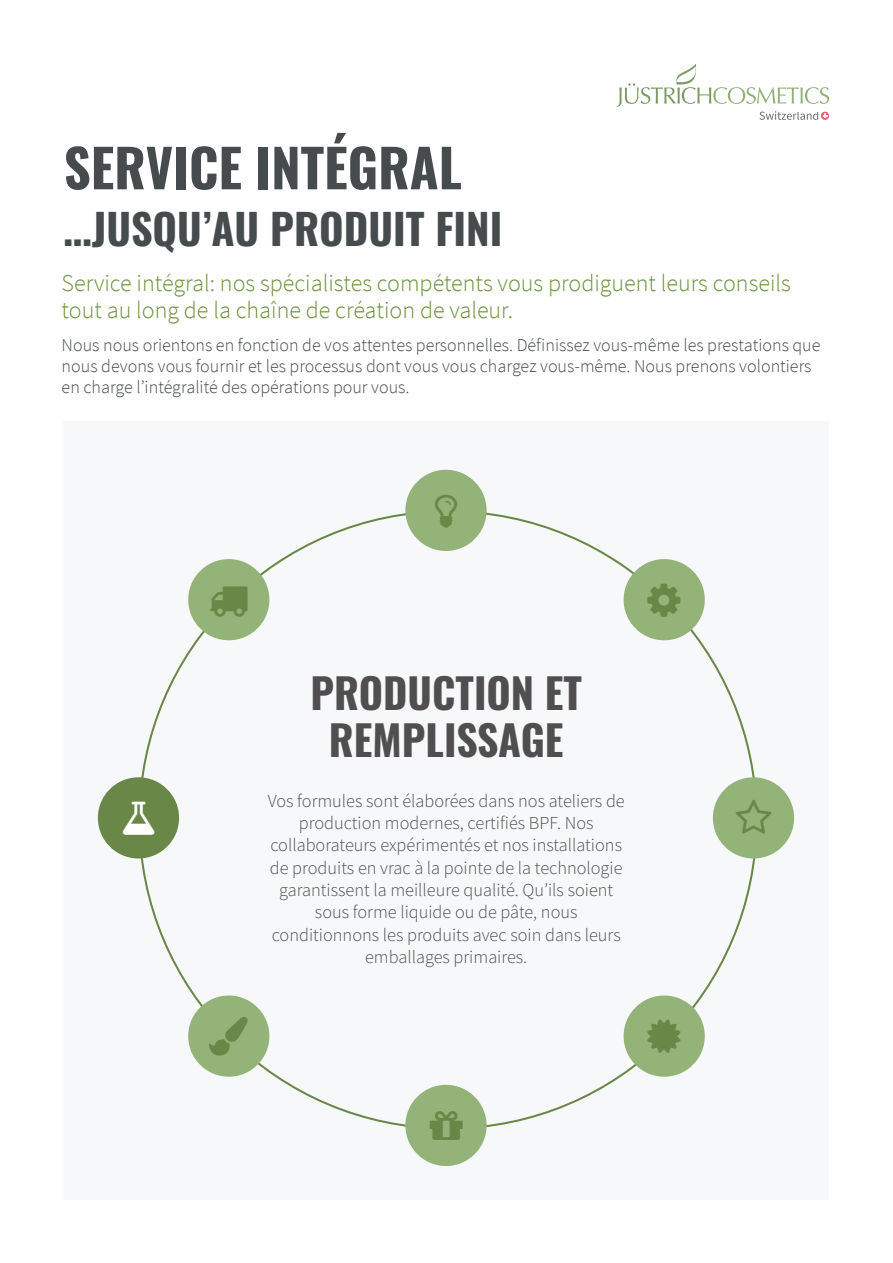
<style>
.page{position:relative;width:893px;height:1263px;background:#fff}
.page>*{position:absolute;margin:0;border:0;box-sizing:border-box;transform-origin:0 0}
.t1{font:700 52.5px "Oswald";color:#464c4d}
.t2{font:700 42px "Oswald";color:#464c4d}
.t3{font:700 41.55px/46.7px "Oswald";color:#504e4e;text-align:center}
.t4{font:300 24px/27px "Source Sans Pro";color:#6b9139}
.t5{font:300 18.3px/22.4px "Source Sans Pro";color:#504e4e;text-align:center}
.t6{font:300 18px/21px "Source Sans Pro";color:#464c4d}
</style>
<div class="page">
<div style="left:64px;top:421px;width:765px;height:778px;background:#f7f8f9"></div>
<svg style="left:138px;top:512px;width:619px;height:615px"></svg>
<div style="left:405px;top:470px;width:82px;height:81px;background:#93b379;border-radius:50%"></div>
<div style="left:624px;top:559px;width:81px;height:81px;background:#93b379;border-radius:50%"></div>
<div style="left:713px;top:777px;width:81px;height:81px;background:#93b379;border-radius:50%"></div>
<div style="left:624px;top:995px;width:81px;height:82px;background:#93b379;border-radius:50%"></div>
<div style="left:405px;top:1085px;width:82px;height:81px;background:#93b379;border-radius:50%"></div>
<div style="left:188px;top:995px;width:81px;height:82px;background:#93b379;border-radius:50%"></div>
<div style="left:98px;top:777px;width:81px;height:81px;background:#698746;border-radius:50%"></div>
<div style="left:188px;top:559px;width:81px;height:81px;background:#93b379;border-radius:50%"></div>
<svg style="left:617px;top:64px;width:212px;height:56px"></svg>
<h1 class="t1" style="left:64px;top:140px;width:400px">SERVICE INTÉGRAL</h1>
<h2 class="t2" style="left:64px;top:207px;width:440px">…JUSQU’AU PRODUIT FINI</h2>
<h3 class="t4" style="left:62px;top:270px;width:731px">Service intégral: nos spécialistes compétents vous prodiguent leurs conseils tout au long de la chaîne de création de valeur.</h3>
<p class="t6" style="left:62px;top:335px;width:760px">Nous nous orientons en fonction de vos attentes personnelles. Définissez vous-même les prestations que nous devons vous fournir et les processus dont vous vous chargez vous-même. Nous prenons volontiers en charge l’intégralité des opérations pour vous.</p>
<h3 class="t3" style="left:310px;top:673px;width:273px">PRODUCTION ET<br>REMPLISSAGE</h3>
<p class="t5" style="left:268px;top:789px;width:359px">Vos formules sont élaborées dans nos ateliers de production modernes, certifiés BPF. Nos collaborateurs expérimentés et nos installations de produits en vrac à la pointe de la technologie garantissent la meilleure qualité. Qu’ils soient sous forme liquide ou de pâte, nous conditionnons les produits avec soin dans leurs emballages primaires.</p>
</div>
